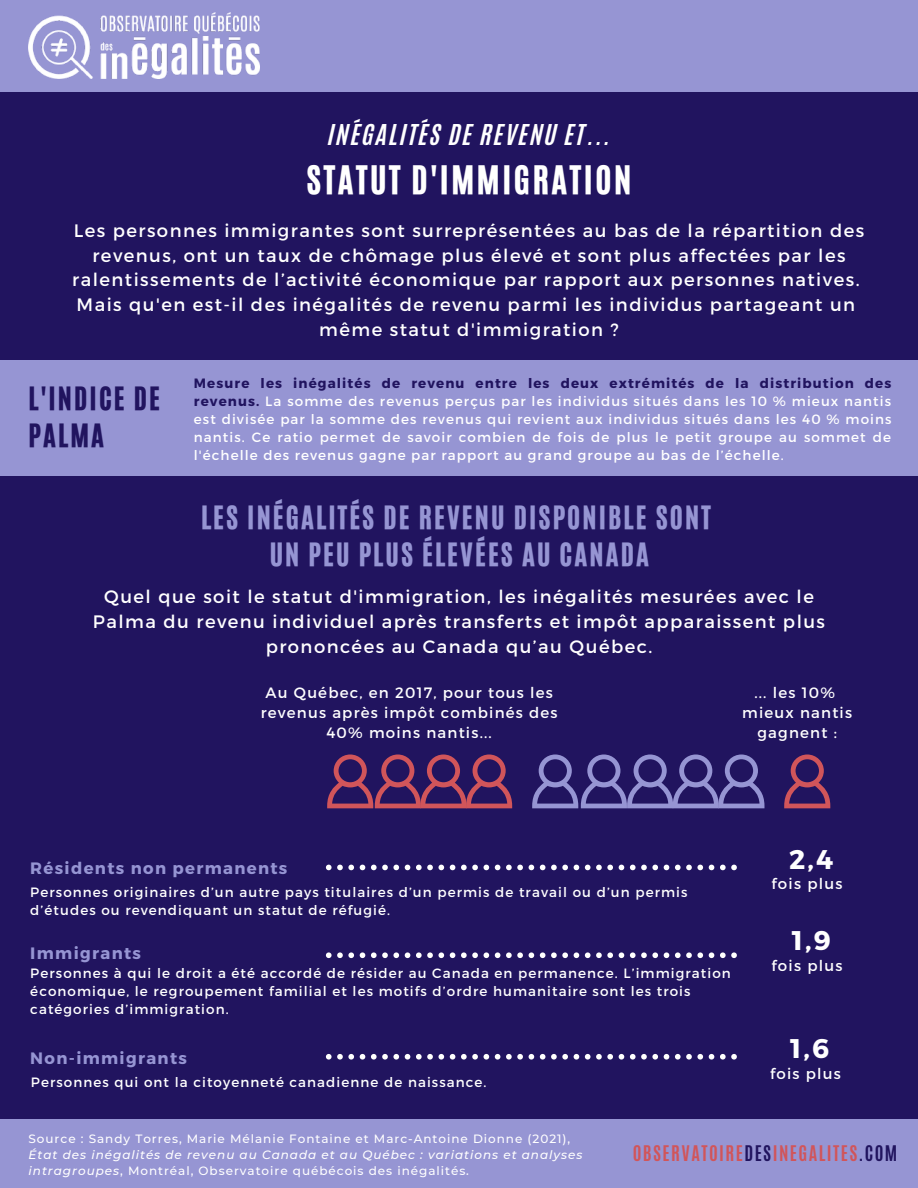
<style>
.page{position:relative;width:918px;height:1188px;background:#21145f}
.page>*{position:absolute;margin:0;border:0;box-sizing:border-box;transform-origin:0 0}
.t1{font:33px "CA Generated";letter-spacing:.08em;color:#fff}
.t2{font:27px/37.2px "CA Generated";letter-spacing:.08em;color:#9695d3;text-align:center}
.t3{font:27px/37.2px "CA Generated";letter-spacing:.08em;color:#21145f}
.t4{font:700 27px "Montserrat";color:#fff}
.t5{font:24px "CA Generated";letter-spacing:.08em;color:#fff}
.t6{font:18px/24.8px "Montserrat";letter-spacing:.08em;color:#fff;text-align:center}
.t7{font:700 18px "Antonio";letter-spacing:.08em;color:#d1555a}
.t8{font:700 16.5px "Montserrat";letter-spacing:.08em;color:#9695d3}
.t9{font:15px/20.2px "Montserrat";letter-spacing:.08em;color:#fff;text-align:center}
.t10{font:13.5px/18px "Montserrat";letter-spacing:.08em;color:#fff}
.t11{font:italic 500 12px/16px "Montserrat";letter-spacing:.08em;color:#fff}
.t12{font:500 12px "Montserrat";letter-spacing:.08em;color:#fff}
.s1{font-weight:700;color:#21145f}
.s2{font-style:normal}
.s3{color:#21145f}
</style>
<div class="page">
<div style="left:0;top:0;width:918px;height:92px;background:#9695d3"></div>
<img style="left:29px;top:12px;width:230px;height:67px">
<div style="left:0;top:360px;width:918px;height:116px;background:#9695d3"></div>
<svg style="left:327px;top:754px;width:185px;height:54px"></svg>
<svg style="left:532px;top:754px;width:232px;height:54px"></svg>
<svg style="left:784px;top:754px;width:46px;height:54px"></svg>
<div style="left:0;top:1119px;width:918px;height:69px;background:#9695d3"></div>
<svg style="left:326px;top:865px;width:411px;height:5px"></svg>
<svg style="left:326px;top:952px;width:411px;height:6px"></svg>
<svg style="left:326px;top:1054px;width:411px;height:6px"></svg>
<h3 class="t5" style="left:329px;top:118px;width:282px">INÉGALITÉS DE REVENU ET...</h3>
<h1 class="t1" style="left:307px;top:157px;width:326px">STATUT D'IMMIGRATION</h1>
<p class="t6" style="left:72px;top:217px;width:793px">Les personnes immigrantes sont surreprésentées au bas de la répartition des revenus, ont un taux de chômage plus élevé et sont plus affectées par les ralentissements de l’activité économique par rapport aux personnes natives.<br>Mais qu'en est-il des inégalités de revenu parmi les individus partageant un même statut d'immigration ?</p>
<h2 class="t3" style="left:29px;top:380px;width:133px">L'INDICE DE<br>PALMA</h2>
<p class="t10" style="left:194px;top:373px;width:699px;text-align:justify"><span class="s1">Mesure les inégalités de revenu entre les deux extrémités de la distribution des revenus.</span> La somme des revenus perçus par les individus situés dans les 10 % mieux nantis est divisée par la somme des revenus qui revient aux individus situés dans les 40 % moins nantis. Ce ratio permet de savoir combien de fois de plus le petit groupe au sommet de l'échelle des revenus gagne par rapport au grand groupe au bas de l’échelle.</p>
<h2 class="t2" style="left:201px;top:499px;width:511px">LES INÉGALITÉS DE REVENU DISPONIBLE SONT<br>UN PEU PLUS ÉLEVÉES AU CANADA</h2>
<h3 class="t6" style="left:93px;top:584px;width:734px">Quel que soit le statut d'immigration, les inégalités mesurées avec le<br>Palma du revenu individuel après transferts et impôt apparaissent plus prononcées au Canada qu’au Québec.</h3>
<p class="t9" style="left:261px;top:682px;width:299px">Au Québec, en 2017, pour tous les revenus après impôt combinés des<br>40% moins nantis...</p>
<p class="t9" style="left:742px;top:682px;width:111px">... les 10% mieux nantis gagnent :</p>
<p class="t8" style="left:30px;top:858px;width:259px">Résidents non permanents</p>
<p class="t10" style="left:30px;top:883px;width:659px">Personnes originaires d’un autre pays titulaires d’un permis de travail ou d’un permis d’études ou revendiquant un statut de réfugié.</p>
<p class="t8" style="left:30px;top:943px;width:112px">Immigrants</p>
<p class="t10" style="left:30px;top:964px;width:702px">Personnes à qui le droit a été accordé de résider au Canada en permanence. L’immigration économique, le regroupement familial et les motifs d’ordre humanitaire sont les trois catégories d’immigration.</p>
<p class="t8" style="left:30px;top:1047px;width:158px">Non-immigrants</p>
<p class="t10" style="left:31px;top:1073px;width:457px">Personnes qui ont la citoyenneté canadienne de naissance.</p>
<h2 class="t4" style="left:789px;top:842px;width:46px">2,4</h2>
<p class="t9" style="left:772px;top:873px;width:72px">fois plus</p>
<h2 class="t4" style="left:792px;top:923px;width:41px">1,9</h2>
<p class="t9" style="left:772px;top:954px;width:72px">fois plus</p>
<h2 class="t4" style="left:790px;top:1031px;width:41px">1,6</h2>
<p class="t9" style="left:770px;top:1063px;width:72px">fois plus</p>
<p class="t12" style="left:29px;top:1131px;width:543px">Source : Sandy Torres, Marie Mélanie Fontaine et Marc-Antoine Dionne (2021),</p>
<p class="t11" style="left:29px;top:1146px;width:555px">État des inégalités de revenu au Canada et au Québec : variations et analyses intragroupes<span class="s2">, Montréal, Observatoire québécois des inégalités.</span></p>
<h3 class="t7" style="left:633px;top:1141px;width:266px">OBSERVATOIRE<span class="s3">DES</span>INEGALITES<span class="s3">.COM</span></h3>
</div>
